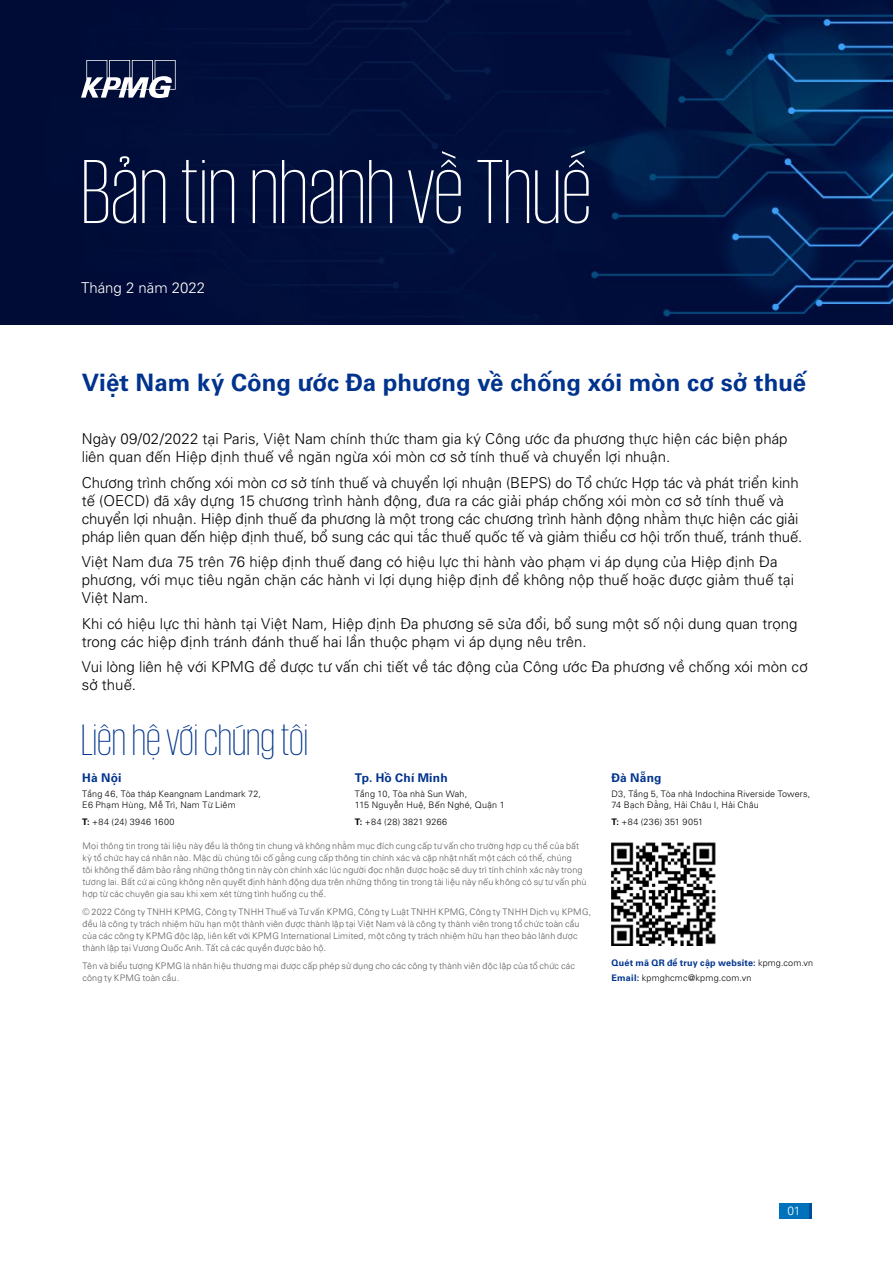
<style>
.page{position:relative;width:893px;height:1263px;background:#fff}
.page>*{position:absolute;margin:0;border:0;box-sizing:border-box;transform-origin:0 0}
.t1{font:200 93px "VNIKPMG";color:#fff}
.t2{font:200 45px "VNIKPMG";color:#00338d}
.t3{font:700 24px "VNI Univers 65";color:#00338d}
.t4{font:300 15px/18px "VNI Univers 45";color:#000}
.t5{font:300 15px "VNI Univers 45";color:#fff}
.t6{font:700 12px "VNI Univers 65";letter-spacing:.015em;color:#00338d}
.t7{font:300 12px "VNI Univers 45";color:#fff}
.t8{font:300 9px/12px "VNI Univers 45";letter-spacing:.015em;color:#58595b}
.t9{font:300 9px/10.8px "VNI Univers 45";letter-spacing:.02em;color:#000}
.t10{font:700 9px "VNI Univers 65";letter-spacing:.02em;color:#00338d}
.t11{font:300 9px "VNI Univers 45";letter-spacing:.055em;color:#000}
.t12{font:300 9px "VNI Univers 45";letter-spacing:.04em;color:#000}
.t13{font:300 9px "VNI Univers 45";letter-spacing:.045em;color:#000}
.s1{font-family:"VNI Univers 65";font-weight:700}
.s2{font-family:"VNI Univers 45";font-weight:300;color:#000}
.s3{font-family:"VNI Univers 65";font-weight:700;color:#00338d}
</style>
<div class="page">
<img style="left:0;top:0;width:893px;height:324px">
<svg style="left:81px;top:60px;width:95px;height:38px"></svg>
<div style="left:782px;top:1203px;width:30px;height:15px;background:#004e98"></div>
<div style="left:779px;top:1203px;width:30px;height:15px;background:#0072bc"></div>
<img style="left:611px;top:843px;width:104px;height:103px">
<h1 class="t1" style="left:81px;top:141px;width:512px">Bản tin nhanh về Thuế</h1>
<p class="t5" style="left:81px;top:277px;width:126px">Tháng 2 năm 2022</p>
<h3 class="t3" style="left:82px;top:365px;width:726px">Việt Nam ký Công ước Đa phương về chống xói mòn cơ sở thuế</h3>
<p class="t4" style="left:82px;top:429px;width:707px">Ngày 09/02/2022 tại Paris, Việt Nam chính thức tham gia ký Công ước đa phương thực hiện các biện pháp liên quan đến Hiệp định thuế về ngăn ngừa xói mòn cơ sở tính thuế và chuyển lợi nhuận.</p>
<p class="t4" style="left:82px;top:472px;width:722px">Chương trình chống xói mòn cơ sở tính thuế và chuyển lợi nhuận (BEPS) do Tổ chức Hợp tác và phát triển kinh tế (OECD) đã xây dựng 15 chương trình hành động, đưa ra các giải pháp chống xói mòn cơ sở tính thuế và chuyển lợi nhuận. Hiệp định thuế đa phương là một trong các chương trình hành động nhằm thực hiện các giải pháp liên quan đến hiệp định thuế, bổ sung các qui tắc thuế quốc tế và giảm thiểu cơ hội trốn thuế, tránh thuế.</p>
<p class="t4" style="left:82px;top:552px;width:714px">Việt Nam đưa 75 trên 76 hiệp định thuế đang có hiệu lực thi hành vào phạm vi áp dụng của Hiệp định Đa phương, với mục tiêu ngăn chặn các hành vi lợi dụng hiệp định để không nộp thuế hoặc được giảm thuế tại<br>Việt Nam.</p>
<p class="t4" style="left:82px;top:613px;width:717px">Khi có hiệu lực thi hành tại Việt Nam, Hiệp định Đa phương sẽ sửa đổi, bổ sung một số nội dung quan trọng trong các hiệp định tránh đánh thuế hai lần thuộc phạm vi áp dụng nêu trên.</p>
<p class="t4" style="left:82px;top:657px;width:727px">Vui lòng liên hệ với KPMG để được tư vấn chi tiết về tác động của Công ước Đa phương về chống xói mòn cơ sở thuế.</p>
<h2 class="t2" style="left:81px;top:715px;width:228px">Liên hệ với chúng tôi</h2>
<p class="t6" style="left:82px;top:769px;width:41px">Hà Nội</p>
<p class="t9" style="left:82px;top:788px;width:180px">Tầng 46, Tòa tháp Keangnam Landmark 72,<br>E6 Phạm Hùng, Mễ Trì, Nam Từ Liêm</p>
<p class="t11" style="left:82px;top:815px;width:94px"><span class="s1">T:</span> +84 (24) 3946 1600</p>
<p class="t6" style="left:355px;top:769px;width:94px">Tp. Hồ Chí Minh</p>
<p class="t9" style="left:355px;top:788px;width:151px">Tầng 10, Tòa nhà Sun Wah,<br>115 Nguyễn Huệ, Bến Nghé, Quận 1</p>
<p class="t12" style="left:355px;top:815px;width:94px"><span class="s1">T:</span> +84 (28) 3821 9266</p>
<p class="t8" style="left:82px;top:840px;width:506px">Mọi thông tin trong tài liệu này đều là thông tin chung và không nhằm mục đích cung cấp tư vấn cho trường hợp cụ thể của bất kỳ tổ chức hay cá nhân nào. Mặc dù chúng tôi cố gắng cung cấp thông tin chính xác và cập nhật nhất một cách có thể, chúng<br>tôi không thể đảm bảo rằng những thông tin này còn chính xác lúc người đọc nhận được hoặc sẽ duy trì tính chính xác này trong tương lai. Bất cứ ai cũng không nên quyết định hành động dựa trên những thông tin trong tài liệu này nếu không có sự tư vấn phù hợp từ các chuyên gia sau khi xem xét từng tình huống cụ thể.</p>
<p class="t8" style="left:82px;top:906px;width:510px">© 2022 Công ty TNHH KPMG, Công ty TNHH Thuế và Tư vấn KPMG, Công ty Luật TNHH KPMG, Công ty TNHH Dịch vụ KPMG, đều là công ty trách nhiệm hữu hạn một thành viên được thành lập tại Việt Nam và là công ty thành viên trong tổ chức toàn cầu của các công ty KPMG độc lập, liên kết với KPMG International Limited, một công ty trách nhiệm hữu hạn theo bảo lãnh được thành lập tại Vương Quốc Anh. Tất cả các quyền được bảo hộ.</p>
<p class="t8" style="left:82px;top:960px;width:494px">Tên và biểu tượng KPMG là nhãn hiệu thương mại được cấp phép sử dụng cho các công ty thành viên độc lập của tổ chức các công ty KPMG toàn cầu.</p>
<p class="t6" style="left:611px;top:769px;width:52px">Đà Nẵng</p>
<p class="t9" style="left:611px;top:788px;width:200px">D3, Tầng 5, Tòa nhà Indochina Riverside Towers,<br>74 Bạch Đằng, Hải Châu I, Hải Châu</p>
<p class="t13" style="left:611px;top:815px;width:93px"><span class="s1">T:</span> +84 (236) 351 9051</p>
<p class="t10" style="left:611px;top:956px;width:203px">Quét mã QR để truy cập website: <span class="s2">kpmg.com.vn</span></p>
<p class="t9" style="left:611px;top:972px;width:142px"><span class="s3">Email:</span> kpmghcmc@kpmg.com.vn</p>
<p class="t7" style="left:787px;top:1202px;width:15px">01</p>
</div>
